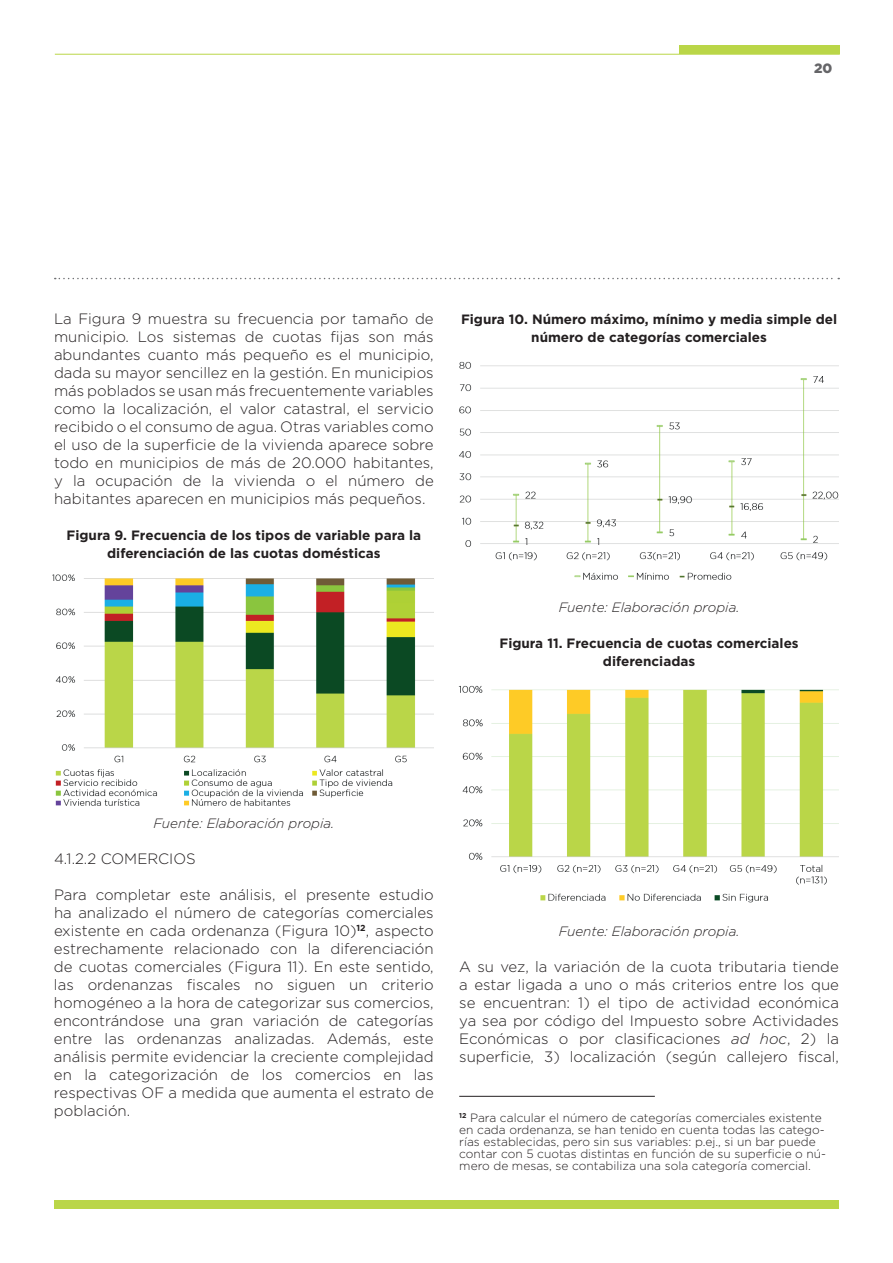
<style>
.page{position:relative;width:893px;height:1263px;background:#fff}
.page>*{position:absolute;margin:0;border:0;box-sizing:border-box;transform-origin:0 0}
.t1{font:300 15px/18px "Gotham";color:#231f20;text-align:justify}
.t2{font:700 13.5px/18px "Gotham";color:#231f20;text-align:center}
.t3{font:italic 300 13.5px "Gotham";color:#231f20}
.t4{font:900 13.5px "Gotham";color:#656568}
.t5{font:300 12px/12px "Gotham";color:#231f20}
.s1{font-style:italic}
</style>
<div class="page">
<div style="left:679px;top:46px;width:161px;height:8px;background:#bad648"></div>
<hr style="left:55px;top:54px;width:785px;height:1px;background:#bad648">
<div style="left:55px;top:1201px;width:784px;height:8px;background:#bad648"></div>
<svg style="left:55px;top:278px;width:784px;height:1px"></svg>
<img style="left:52px;top:574px;width:382px;height:232px">
<hr style="left:459px;top:1096px;width:196px;height:1px;background:#231f20">
<img style="left:459px;top:361px;width:380px;height:219px">
<img style="left:458px;top:685px;width:381px;height:218px">
<p class="t4" style="left:814px;top:58px;width:20px">20</p>
<p class="t1" style="left:54px;top:309px;width:381px">La Figura 9 muestra su frecuencia por tamaño de municipio. Los sistemas de cuotas fijas son más abundantes cuanto más pequeño es el municipio, dada su mayor sencillez en la gestión. En municipios más poblados se usan más frecuentemente variables como la localización, el valor catastral, el servicio recibido o el consumo de agua. Otras variables como el uso de la superficie de la vivienda aparece sobre todo en municipios de más de 20.000 habitantes, y la ocupación de la vivienda o el número de habitantes aparecen en municipios más pequeños.</p>
<p class="t2" style="left:67px;top:526px;width:356px">Figura 9. Frecuencia de los tipos de variable para la diferenciación de las cuotas domésticas</p>
<p class="t2" style="left:461px;top:310px;width:378px">Figura 10. Número máximo, mínimo y media simple del número de categorías comerciales</p>
<p class="t3" style="left:559px;top:599px;width:182px">Fuente: Elaboración propia.</p>
<p class="t2" style="left:499px;top:634px;width:301px">Figura 11. Frecuencia de cuotas comerciales diferenciadas</p>
<p class="t3" style="left:153px;top:815px;width:182px">Fuente: Elaboración propia.</p>
<p class="t1" style="left:54px;top:849px;width:143px">4.1.2.2 COMERCIOS</p>
<p class="t1" style="left:54px;top:885px;width:381px">Para completar este análisis, el presente estudio ha analizado el número de categorías comerciales existente en cada ordenanza (Figura 10)<sup>12</sup>, aspecto estrechamente relacionado con la diferenciación de cuotas comerciales (Figura 11). En este sentido, las ordenanzas fiscales no siguen un criterio homogéneo a la hora de categorizar sus comercios, encontrándose una gran variación de categorías entre las ordenanzas analizadas. Además, este análisis permite evidenciar la creciente complejidad en la categorización de los comercios en las respectivas OF a medida que aumenta el estrato de población.</p>
<p class="t3" style="left:559px;top:923px;width:182px">Fuente: Elaboración propia.</p>
<p class="t1" style="left:459px;top:957px;width:381px">A su vez, la variación de la cuota tributaria tiende a estar ligada a uno o más criterios entre los que se encuentran: 1) el tipo de actividad económica ya sea por código del Impuesto sobre Actividades Económicas o por clasificaciones <span class="s1">ad hoc</span>, 2) la superficie, 3) localización (según callejero fiscal,</p>
<p class="t5" style="left:459px;top:1111px;width:368px"><sup>12</sup> Para calcular el número de categorías comerciales existente en cada ordenanza, se han tenido en cuenta todas las catego&shy;rías establecidas, pero sin sus variables: p.ej., si un bar puede contar con 5 cuotas distintas en función de su superficie o nú&shy;mero de mesas, se contabiliza una sola categoría comercial.</p>
</div>
